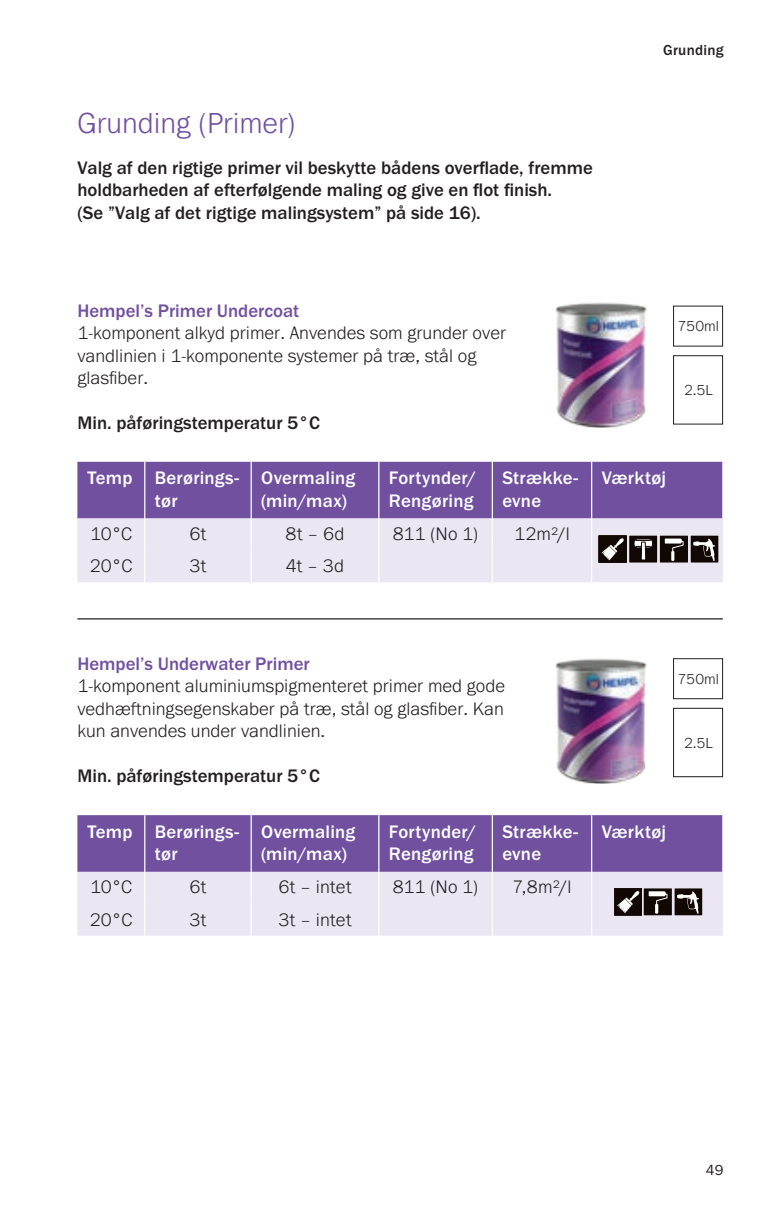
<style>
.page{position:relative;width:759px;height:1205px;background:#fff}
.page>*{position:absolute;margin:0;border:0;box-sizing:border-box;transform-origin:0 0}
.Overskrift_-_DK{font:300 30px "Franklin Gothic URW";color:#7150a0}
.Produktbeskrivelse_s{font:300 18.75px/22.5px "Franklin Gothic URW";color:#231f20}
.Manchet_-_DK{font:500 18.75px/22.5px "Franklin Gothic URW";color:#231f20}
.Table__7_5pt_Heading{font:500 18.75px/22.5px "Franklin Gothic URW";letter-spacing:.015em;color:#fff}
.Table__7_5pt_Text{font:300 18.75px "Franklin Gothic URW";letter-spacing:.01em;color:#231f20}
.Produktbeskrivelse_s-2{font:500 18.75px "Franklin Gothic URW";color:#231f20}
.Produktoverskrift{font:500 18.75px "Franklin Gothic URW";color:#7150a0}
.Mellemrubrik_-_DK{font:300 15px "Franklin Gothic URW";color:#231f20}
.t1{font:500 15px "Franklin Gothic URW";letter-spacing:.02em;color:#231f20}
.t2{font:15px "Franklin Gothic URW Boo";color:#231f20}
</style>
<div class="page">
<div style="left:77px;top:462px;width:645px;height:56px;background:#7150a0"></div>
<div style="left:77px;top:518px;width:645px;height:64px;background:#eae7f2"></div>
<hr style="left:144px;top:462px;width:1px;height:56px;background:#fff">
<hr style="left:250px;top:462px;width:2px;height:56px;background:#fff">
<hr style="left:378px;top:462px;width:1px;height:56px;background:#fff">
<hr style="left:491px;top:462px;width:2px;height:56px;background:#fff">
<hr style="left:590px;top:462px;width:2px;height:56px;background:#fff">
<hr style="left:144px;top:518px;width:1px;height:32px;background:#fff">
<hr style="left:250px;top:518px;width:2px;height:32px;background:#fff">
<hr style="left:378px;top:518px;width:1px;height:32px;background:#fff">
<hr style="left:491px;top:518px;width:2px;height:32px;background:#fff">
<hr style="left:590px;top:518px;width:2px;height:32px;background:#fff">
<hr style="left:144px;top:550px;width:1px;height:32px;background:#fff">
<hr style="left:250px;top:550px;width:2px;height:32px;background:#fff">
<hr style="left:378px;top:550px;width:1px;height:32px;background:#fff">
<hr style="left:491px;top:550px;width:2px;height:32px;background:#fff">
<hr style="left:590px;top:550px;width:2px;height:32px;background:#fff">
<div style="left:629px;top:536px;width:27px;height:26px;background:#110703"></div>
<div style="left:633px;top:539px;width:19px;height:9px;border:1px solid #110703;border-radius:4px"></div>
<svg style="left:635px;top:540px;width:15px;height:7px"></svg>
<hr style="left:641px;top:542px;width:4px;height:18px;background:#fff">
<div style="left:640px;top:542px;width:5px;height:18px;border:1px solid #110703"></div>
<div style="left:598px;top:536px;width:28px;height:26px;background:#110703"></div>
<div style="left:598px;top:535px;width:28px;height:27px;border:1px solid #110703"></div>
<svg style="left:601px;top:538px;width:23px;height:22px"></svg>
<div style="left:659px;top:536px;width:28px;height:26px;background:#110703"></div>
<svg style="left:664px;top:538px;width:19px;height:23px"></svg>
<div style="left:690px;top:536px;width:28px;height:26px;background:#110703"></div>
<svg style="left:693px;top:538px;width:22px;height:23px"></svg>
<hr style="left:77px;top:618px;width:645px;height:1px;background:#231f20">
<div style="left:673px;top:658px;width:49px;height:41px;border:1px solid #231f20"></div>
<div style="left:673px;top:708px;width:49px;height:69px;border:1px solid #231f20"></div>
<div style="left:77px;top:815px;width:645px;height:57px;background:#7150a0"></div>
<div style="left:77px;top:872px;width:645px;height:63px;background:#eae7f2"></div>
<hr style="left:144px;top:815px;width:1px;height:57px;background:#fff">
<hr style="left:250px;top:815px;width:2px;height:57px;background:#fff">
<hr style="left:378px;top:815px;width:1px;height:57px;background:#fff">
<hr style="left:491px;top:815px;width:2px;height:57px;background:#fff">
<hr style="left:590px;top:815px;width:2px;height:57px;background:#fff">
<hr style="left:144px;top:872px;width:1px;height:31px;background:#fff">
<hr style="left:250px;top:872px;width:2px;height:31px;background:#fff">
<hr style="left:378px;top:872px;width:1px;height:31px;background:#fff">
<hr style="left:491px;top:872px;width:2px;height:31px;background:#fff">
<hr style="left:590px;top:872px;width:2px;height:31px;background:#fff">
<hr style="left:144px;top:903px;width:1px;height:32px;background:#fff">
<hr style="left:250px;top:903px;width:2px;height:32px;background:#fff">
<hr style="left:378px;top:903px;width:1px;height:32px;background:#fff">
<hr style="left:491px;top:903px;width:2px;height:32px;background:#fff">
<hr style="left:590px;top:903px;width:2px;height:32px;background:#fff">
<div style="left:614px;top:888px;width:26px;height:27px;background:#110703"></div>
<div style="left:614px;top:888px;width:26px;height:27px;border:1px solid #110703"></div>
<svg style="left:617px;top:890px;width:22px;height:23px"></svg>
<div style="left:643px;top:888px;width:28px;height:27px;background:#110703"></div>
<svg style="left:648px;top:891px;width:19px;height:22px"></svg>
<div style="left:674px;top:888px;width:28px;height:27px;background:#110703"></div>
<svg style="left:677px;top:891px;width:21px;height:22px"></svg>
<img style="left:555px;top:302px;width:92px;height:126px">
<img style="left:555px;top:658px;width:92px;height:126px">
<div style="left:673px;top:355px;width:49px;height:69px;border:1px solid #231f20"></div>
<p class="Overskrift_-_DK" style="left:77px;top:105px;width:220px">Grunding (Primer)</p>
<p class="Manchet_-_DK" style="left:77px;top:156px;width:517px">Valg af den rigtige primer vil beskytte bådens overflade, fremme holdbarheden af efterfølgende maling og give en flot finish.<br>(Se ”Valg af det rigtige malingsystem” på side 16).</p>
<p class="t1" style="left:662px;top:40px;width:62px">Grunding</p>
<p class="Produktoverskrift" style="left:77px;top:299px;width:223px">Hempel’s Primer Undercoat</p>
<p class="Produktbeskrivelse_s" style="left:77px;top:321px;width:430px">1-komponent alkyd primer. Anvendes som grunder over vandlinien i 1-komponente systemer på træ, stål og glasfiber.</p>
<p class="Produktbeskrivelse_s-2" style="left:77px;top:411px;width:244px">Min. påføringstemperatur 5°C</p>
<p class="Table__7_5pt_Heading" style="left:87px;top:466px;width:47px">Temp</p>
<p class="Table__7_5pt_Heading" style="left:155px;top:466px;width:86px">Berørings&shy;tør</p>
<p class="Table__7_5pt_Heading" style="left:261px;top:466px;width:95px">Overmaling (min/max)</p>
<p class="Table__7_5pt_Heading" style="left:389px;top:466px;width:89px">Fortynder/<br>Rengøring</p>
<p class="Table__7_5pt_Heading" style="left:502px;top:466px;width:77px">Strække&shy;evne</p>
<p class="Table__7_5pt_Heading" style="left:601px;top:466px;width:66px">Værktøj</p>
<p class="Table__7_5pt_Text" style="left:90px;top:522px;width:44px">10°C</p>
<p class="Table__7_5pt_Text" style="left:189px;top:522px;width:19px">6t</p>
<p class="Table__7_5pt_Text" style="left:285px;top:522px;width:60px">8t – 6d</p>
<p class="Table__7_5pt_Text" style="left:393px;top:522px;width:87px">811 (No 1)</p>
<p class="Table__7_5pt_Text" style="left:514px;top:522px;width:57px">12m²/l</p>
<p class="Table__7_5pt_Text" style="left:90px;top:554px;width:44px">20°C</p>
<p class="Table__7_5pt_Text" style="left:189px;top:554px;width:19px">3t</p>
<p class="Table__7_5pt_Text" style="left:286px;top:554px;width:60px">4t – 3d</p>
<p class="Mellemrubrik_-_DK" style="left:677px;top:317px;width:43px">750ml</p>
<p class="Mellemrubrik_-_DK" style="left:683px;top:380px;width:30px">2.5L</p>
<p class="Produktoverskrift" style="left:77px;top:652px;width:234px">Hempel’s Underwater Primer</p>
<p class="Produktbeskrivelse_s" style="left:77px;top:674px;width:429px;text-align:justify">1-komponent aluminiumspigmenteret primer med gode vedhæftningsegenskaber på træ, stål og glasfiber. Kan kun anvendes under vandlinien.</p>
<p class="Produktbeskrivelse_s-2" style="left:77px;top:764px;width:244px">Min. påføringstemperatur 5°C</p>
<p class="Table__7_5pt_Heading" style="left:87px;top:820px;width:47px">Temp</p>
<p class="Table__7_5pt_Heading" style="left:155px;top:820px;width:86px">Berørings&shy;tør</p>
<p class="Table__7_5pt_Heading" style="left:261px;top:820px;width:95px">Overmaling (min/max)</p>
<p class="Table__7_5pt_Heading" style="left:389px;top:820px;width:89px">Fortynder/<br>Rengøring</p>
<p class="Table__7_5pt_Heading" style="left:502px;top:820px;width:77px">Strække&shy;evne</p>
<p class="Table__7_5pt_Heading" style="left:601px;top:820px;width:66px">Værktøj</p>
<p class="Table__7_5pt_Text" style="left:90px;top:875px;width:44px">10°C</p>
<p class="Table__7_5pt_Text" style="left:189px;top:875px;width:19px">6t</p>
<p class="Table__7_5pt_Text" style="left:278px;top:875px;width:75px">6t – intet</p>
<p class="Table__7_5pt_Text" style="left:393px;top:875px;width:87px">811 (No 1)</p>
<p class="Table__7_5pt_Text" style="left:512px;top:875px;width:60px">7,8m²/l</p>
<p class="Table__7_5pt_Text" style="left:90px;top:908px;width:44px">20°C</p>
<p class="Table__7_5pt_Text" style="left:189px;top:908px;width:19px">3t</p>
<p class="Table__7_5pt_Text" style="left:278px;top:908px;width:75px">3t – intet</p>
<p class="Mellemrubrik_-_DK" style="left:677px;top:669px;width:43px">750ml</p>
<p class="Mellemrubrik_-_DK" style="left:683px;top:733px;width:30px">2.5L</p>
<p class="t2" style="left:705px;top:1160px;width:19px">49</p>
</div>
